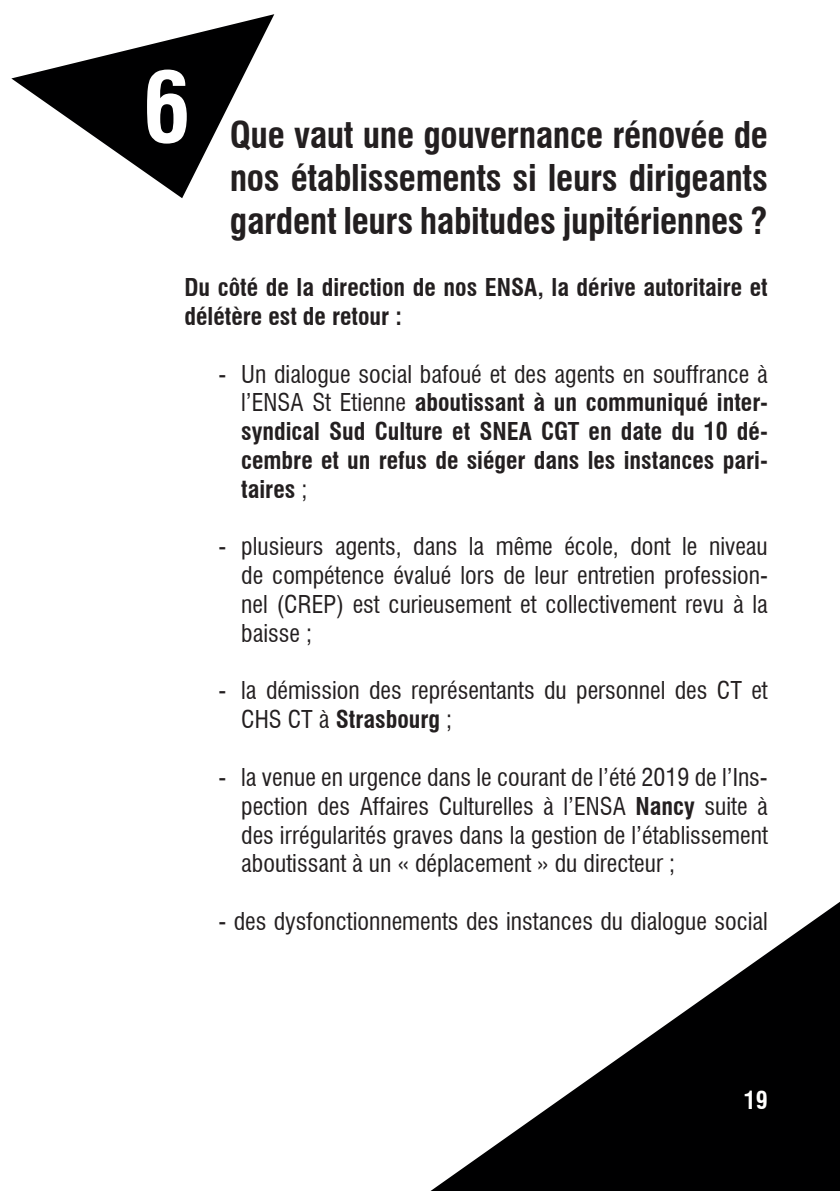
<style>
.page{position:relative;width:840px;height:1191px;background:#fff}
.page>*{position:absolute;margin:0;border:0;box-sizing:border-box;transform-origin:0 0}
.t1{font:700 condensed 96px "Swiss 721 BT";color:#fff}
.t2{font:700 condensed 36px/43.2px "Swiss 721 BT";letter-spacing:-.01em;color:#231f20;text-align:justify}
.t3{font:condensed 24px/28.8px "Swiss 721 BT";color:#231f20;text-align:justify}
.t4{font:700 condensed 24px/28.8px "Swiss 721 BT";color:#231f20}
.t5{font:700 condensed 24px "Swiss 721 BT";color:#fff}
.s1{font-weight:400}
.s2{font-weight:700}
</style>
<div class="page">
<svg style="left:11px;top:14px;width:263px;height:184px"></svg>
<svg style="left:430px;top:902px;width:409px;height:289px"></svg>
<h1 class="t1" style="left:143px;top:50px;width:49px">6</h1>
<h2 class="t2" style="left:230px;top:113px;width:539px">Que vaut une gouvernance rénovée de nos établissements si leurs dirigeants gardent leurs habitudes jupitériennes ?</h2>
<p class="t4" style="left:184px;top:273px;width:584px">Du côté de la direction de nos ENSA, la dérive autoritaire et délétère est de retour :</p>
<p class="t4" style="left:241px;top:359px;width:528px;text-align:justify;text-indent:-23px"><span class="s1">- Un dialogue social bafoué et des agents en souffrance à l’ENSA St Etienne</span> aboutissant à un communiqué inter&shy;syndical Sud Culture et SNEA CGT en date du 10 dé&shy;cembre et un refus de siéger dans les instances pari&shy;taires <span class="s1">;</span></p>
<p class="t3" style="left:241px;top:532px;width:528px;text-indent:-23px">- plusieurs agents, dans la même école, dont le niveau de compétence évalué lors de leur entretien profession&shy;nel (CREP) est curieusement et collectivement revu à la baisse ;</p>
<p class="t3" style="left:241px;top:676px;width:528px;text-indent:-23px">- la démission des représentants du personnel des CT et<br>CHS CT à <span class="s2">Strasbourg</span> ;</p>
<p class="t3" style="left:241px;top:763px;width:528px;text-indent:-23px">- la venue en urgence dans le courant de l’été 2019 de l’Ins&shy;pection des Affaires Culturelles à l’ENSA <span class="s2">Nancy</span> suite à des irrégularités graves dans la gestion de l’établissement aboutissant à un « déplacement » du directeur ;</p>
<p class="t3" style="left:218px;top:907px;width:550px">- des dysfonctionnements des instances du dialogue social</p>
<p class="t5" style="left:743px;top:1085px;width:25px">19</p>
</div>
